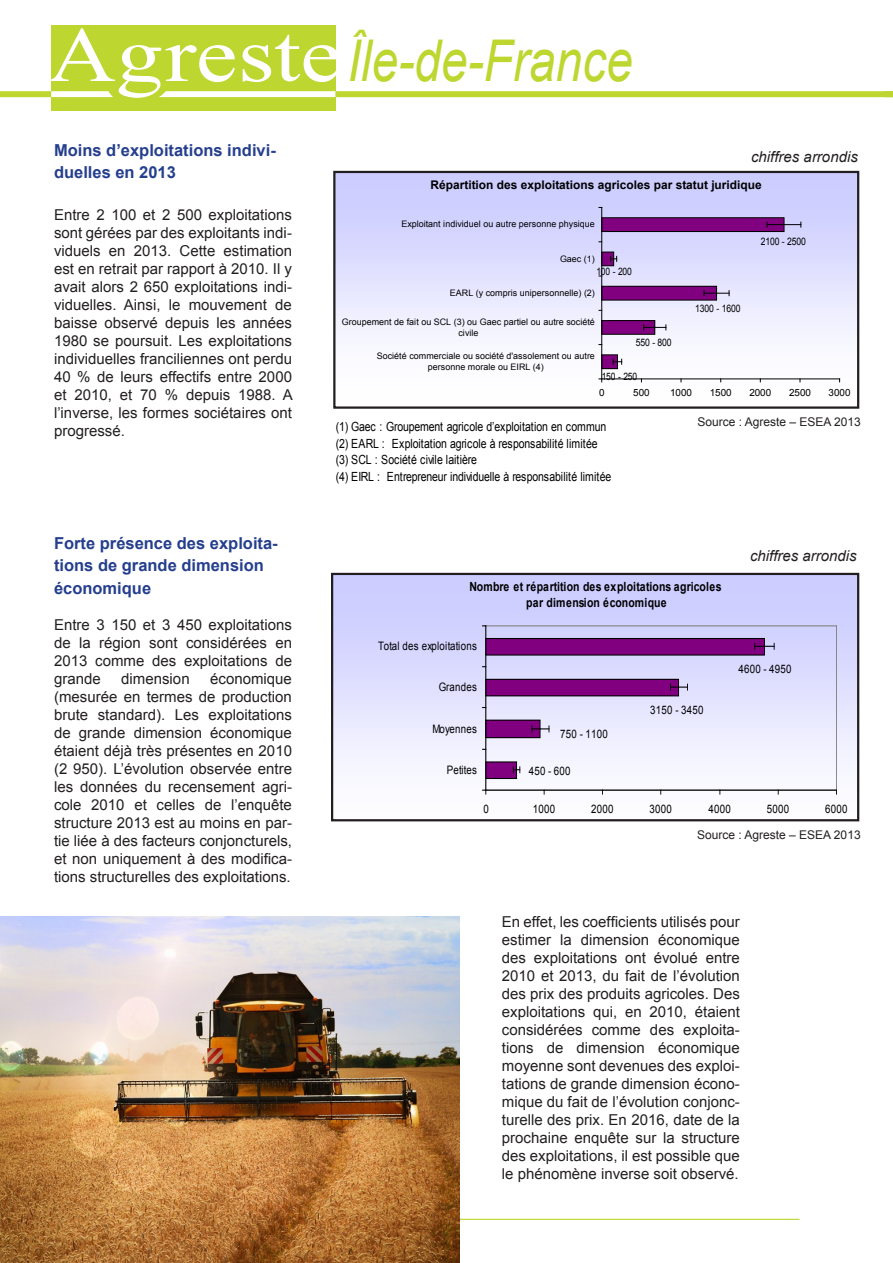
<style>
.page{position:relative;width:893px;height:1263px;background:#fff}
.page>*{position:absolute;margin:0;border:0;box-sizing:border-box;transform-origin:0 0}
.t1{font:italic 57.6px "Arial";color:#bed630;scale:.83 1}
.t2{font:700 16.5px/22.5px "Arial";color:#253f8e}
.t3{font:15px/18px "Arial";color:#231f20;text-align:justify}
.t4{font:italic 15px "Arial";color:#231f20}
.t5{font:12.6px/16.5px "Arial";letter-spacing:-.015em;color:#000;scale:.83 1}
.t6{font:700 12.6px/16.5px "Arial";letter-spacing:.005em;color:#000;text-align:center;scale:.83 1}
.t7{font:12px "Arial";color:#231f20}
.t8{font:700 11.85px "Arial";color:#000}
.t9{font:11.7px "Arial";letter-spacing:.025em;color:#000;scale:.83 1}
.t10{font:10.35px "Arial";letter-spacing:-.02em;color:#000;scale:.83 1}
.t11{font:10.2px "Arial";letter-spacing:-.02em;color:#000;scale:.83 1}
.t12{font:9.9px "Arial";color:#000}
.t13{font:9px/11.1px "Arial";letter-spacing:.005em;color:#000;text-align:center}
</style>
<div class="page">
<div style="left:51px;top:26px;width:285px;height:85px;background:#bed630"></div>
<div style="left:336px;top:91px;width:557px;height:6px;background:#bed630"></div>
<svg style="left:49px;top:28px;width:290px;height:70px"></svg>
<div style="left:0;top:91px;width:51px;height:6px;background:#bed630"></div>
<hr style="left:28px;top:1219px;width:771px;height:1px;background:#bed630">
<img style="left:0;top:916px;width:460px;height:347px">
<svg style="left:336px;top:174px;width:520px;height:209px"></svg>
<div style="left:333px;top:171px;width:526px;height:238px;border:2px solid #231f20"></div>
<svg style="left:334px;top:576px;width:522px;height:219px"></svg>
<div style="left:331px;top:573px;width:528px;height:248px;border:2px solid #231f20"></div>
<p class="t2" style="left:54px;top:139px;width:223px">Moins d’exploitations indivi&shy;duelles en 2013</p>
<p class="t3" style="left:54px;top:206px;width:240px">Entre 2 100 et 2 500 exploitations sont gérées par des exploitants indi&shy;viduels en 2013. Cette estimation est en retrait par rapport à 2010. Il y avait alors 2 650 exploitations indi&shy;viduelles. Ainsi, le mouvement de baisse observé depuis les années 1980 se poursuit. Les exploitations individuelles franciliennes ont perdu 40 % de leurs effectifs entre 2000 et 2010, et 70 % depuis 1988. A l’inverse, les formes sociétaires ont progressé.</p>
<p class="t2" style="left:54px;top:532px;width:225px">Forte présence des exploita&shy;tions de grande dimension économique</p>
<p class="t3" style="left:54px;top:616px;width:240px">Entre 3 150 et 3 450 exploitations de la région sont considérées en 2013 comme des exploitations de grande</p>
<p class="t3" style="left:54px;top:670px;width:240px;text-indent:156px">économique (mesurée en termes de production brute standard). Les exploitations de grande dimension économique étaient déjà très présentes en 2010 (2 950). L’évolution observée entre les données du recensement agri&shy;cole 2010 et celles de l’enquête structure 2013 est au moins en par&shy;tie liée à des facteurs conjoncturels, et non uniquement à des modifica&shy;tions structurelles des exploitations.</p>
<p class="t3" style="left:121px;top:670px;width:70px">dimension</p>
<h1 class="t1" style="left:347px;top:24px;width:345px">Île-de-France</h1>
<p class="t4" style="left:751px;top:147px;width:108px">chiffres arrondis</p>
<p class="t8" style="left:431px;top:177px;width:333px">Répartition des exploitations agricoles par statut juridique</p>
<p class="t13" style="left:401px;top:219px;width:195px">Exploitant individuel ou autre personne physique</p>
<p class="t13" style="left:560px;top:253px;width:36px">Gaec (1)</p>
<p class="t11" style="left:596px;top:265px;width:44px">100 - 200</p>
<p class="t13" style="left:450px;top:287px;width:146px">EARL (y compris unipersonnelle) (2)</p>
<p class="t13" style="left:342px;top:316px;width:255px">Groupement de fait ou SCL (3) ou Gaec partiel ou autre société civile</p>
<p class="t13" style="left:377px;top:350px;width:220px">Société commerciale ou société d'assolement ou autre personne morale ou EIRL (4)</p>
<p class="t10" style="left:636px;top:335px;width:45px">550 - 800</p>
<p class="t11" style="left:602px;top:369px;width:44px">150 - 250</p>
<p class="t10" style="left:761px;top:234px;width:56px">2100 - 2500</p>
<p class="t10" style="left:695px;top:302px;width:56px">1300 - 1600</p>
<p class="t12" style="left:599px;top:386px;width:7px">0</p>
<p class="t12" style="left:633px;top:386px;width:18px">500</p>
<p class="t12" style="left:670px;top:386px;width:23px">1000</p>
<p class="t12" style="left:710px;top:386px;width:23px">1500</p>
<p class="t12" style="left:749px;top:386px;width:23px">2000</p>
<p class="t12" style="left:789px;top:386px;width:23px">2500</p>
<p class="t12" style="left:829px;top:386px;width:23px">3000</p>
<p class="t5" style="left:336px;top:418px;width:333px">(1) Gaec : Groupement agricole d’exploitation en commun (2) EARL : Exploitation agricole à responsabilité limitée (3) SCL : Société civile laitière<br>(4) EIRL : Entrepreneur individuelle à responsabilité limitée</p>
<p class="t7" style="left:697px;top:414px;width:165px">Source : Agreste – ESEA 2013</p>
<p class="t4" style="left:750px;top:546px;width:108px">chiffres arrondis</p>
<p class="t6" style="left:470px;top:579px;width:305px">Nombre et répartition des exploitations agricoles par dimension économique</p>
<p class="t9" style="left:378px;top:638px;width:121px">Total des exploitations</p>
<p class="t9" style="left:439px;top:679px;width:47px">Grandes</p>
<p class="t9" style="left:432px;top:721px;width:55px">Moyennes</p>
<p class="t9" style="left:447px;top:762px;width:38px">Petites</p>
<p class="t9" style="left:560px;top:726px;width:59px">750 - 1100</p>
<p class="t9" style="left:529px;top:763px;width:52px">450 - 600</p>
<p class="t9" style="left:650px;top:702px;width:66px">3150 - 3450</p>
<p class="t9" style="left:738px;top:661px;width:66px">4600 - 4950</p>
<p class="t9" style="left:483px;top:801px;width:8px">0</p>
<p class="t9" style="left:533px;top:801px;width:28px">1000</p>
<p class="t9" style="left:591px;top:801px;width:28px">2000</p>
<p class="t9" style="left:649px;top:801px;width:28px">3000</p>
<p class="t9" style="left:708px;top:801px;width:28px">4000</p>
<p class="t9" style="left:767px;top:801px;width:28px">5000</p>
<p class="t9" style="left:825px;top:801px;width:28px">6000</p>
<p class="t7" style="left:697px;top:827px;width:165px">Source : Agreste – ESEA 2013</p>
<p class="t3" style="left:502px;top:913px;width:240px">En effet, les coefficients utilisés pour estimer la dimension économique des exploitations ont évolué entre 2010 et 2013, du fait de l’évolution des prix des produits agricoles. Des exploitations qui, en 2010, étaient considérées comme des exploita&shy;tions de dimension économique moyenne sont devenues des exploi&shy;tations de grande dimension écono&shy;mique du fait de l’évolution conjonc&shy;turelle des prix. En 2016, date de la prochaine enquête sur la structure des exploitations, il est possible que le phénomène inverse soit observé.</p>
</div>
